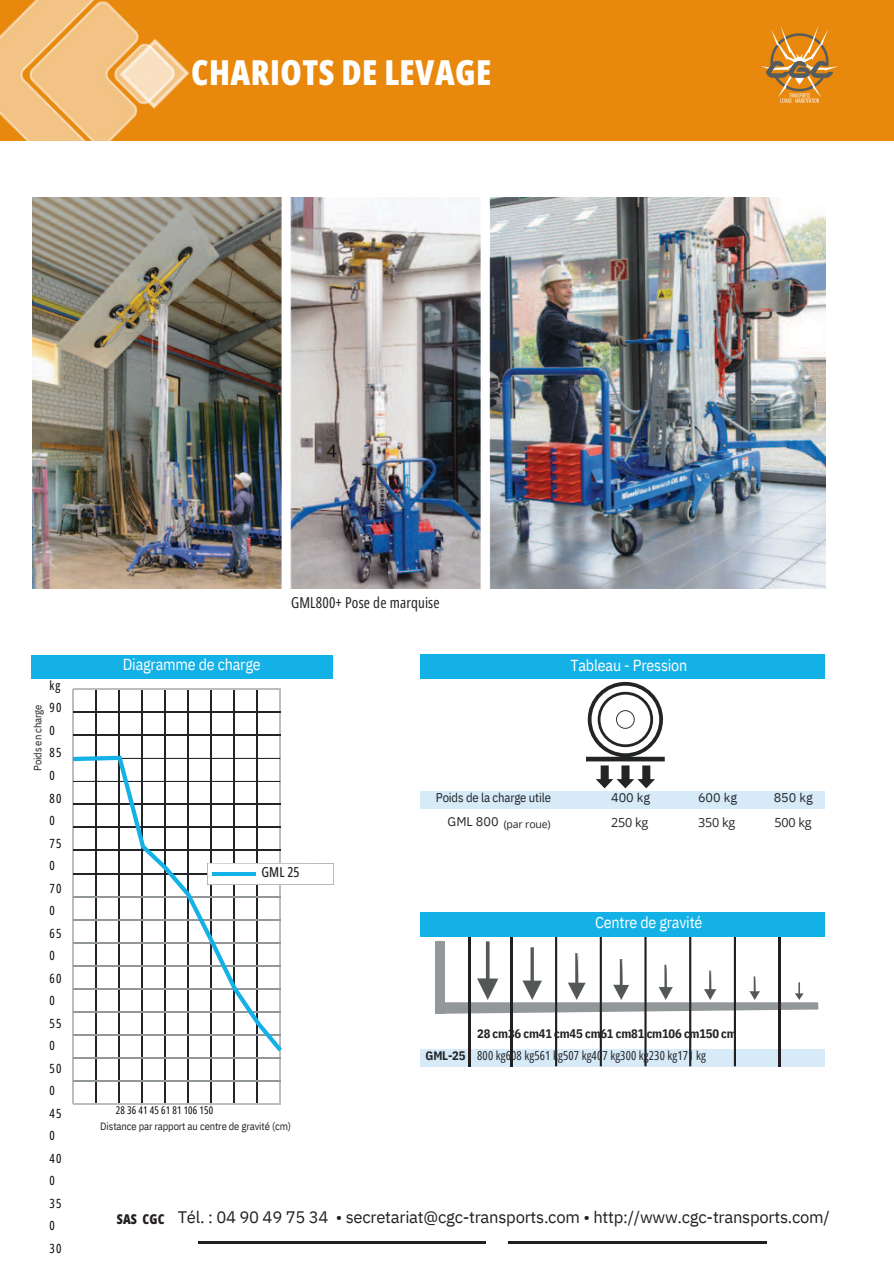
<style>
.page{position:relative;width:894px;height:1264px;background:#fff}
.page>*{position:absolute;margin:0;border:0;box-sizing:border-box;transform-origin:0 0}
.t1{font:800 34.35px "Open Sans Condensed";letter-spacing:.015em;color:#fff}
.t2{font:16.65px "IBM Plex Sans";letter-spacing:-.015em;color:#231f20}
.t3{font:15.9px "IBM Plex Sans Cond";letter-spacing:-.01em;color:#fff}
.t4{font:15px "Open Sans Condensed";letter-spacing:.015em;color:#231f20}
.t5{font:500 13.8px "Open Sans Condensed";color:#222426}
.t6{font:800 13.5px "Open Sans Condensed";letter-spacing:.015em;color:#231f20}
.t7{font:12.6px/22.5px "Open Sans Condensed";letter-spacing:.08em;color:#000305}
.t8{font:12.6px "IBM Plex Sans";color:#222426}
.t9{font:12.6px "IBM Plex Sans Cond";letter-spacing:-.01em;color:#222426}
.t10{font:12.6px "Open Sans";letter-spacing:-.015em;color:#222426}
.t11{font:700 12.3px "IBM Plex Sans Cond";letter-spacing:-.015em;color:#222426}
.t12{font:12.3px "Open Sans Condensed";letter-spacing:.01em;color:#222426}
.t13{font:10.5px "IBM Plex Sans Cond";letter-spacing:-.01em;color:#222426}
.t14{font:10.5px "Open Sans Condensed";letter-spacing:.01em;color:#000305}
.t15{font:10.5px "Open Sans";letter-spacing:-.015em;color:#222426}
</style>
<div class="page">
<img style="left:32px;top:197px;width:792px;height:391px">
<div style="left:435px;top:940px;width:10px;height:73px;background:#929799"></div>
<div style="left:420px;top:654px;width:406px;height:25px;background:#14b1e7"></div>
<div style="left:420px;top:791px;width:406px;height:18px;background:#d7eaf8"></div>
<div style="left:420px;top:1049px;width:406px;height:17px;background:#d7eaf8"></div>
<hr style="left:72px;top:689px;width:1px;height:414px;background:#bcbebe">
<hr style="left:95px;top:689px;width:1px;height:414px;background:#222426">
<hr style="left:118px;top:689px;width:1px;height:414px;background:#222426">
<hr style="left:141px;top:689px;width:1px;height:414px;background:#222426">
<hr style="left:164px;top:689px;width:1px;height:414px;background:#222426">
<hr style="left:187px;top:689px;width:2px;height:414px;background:#222426">
<hr style="left:210px;top:689px;width:2px;height:414px;background:#222426">
<hr style="left:234px;top:689px;width:1px;height:414px;background:#222426">
<hr style="left:257px;top:689px;width:1px;height:414px;background:#222426">
<hr style="left:280px;top:689px;width:1px;height:414px;background:#bcbebe">
<hr style="left:73px;top:1103px;width:207px;height:1px;background:#bcbebe">
<hr style="left:73px;top:1080px;width:207px;height:1px;background:#929799">
<hr style="left:73px;top:1057px;width:207px;height:1px;background:#929799">
<hr style="left:73px;top:735px;width:207px;height:1px;background:#222426">
<hr style="left:73px;top:712px;width:207px;height:1px;background:#222426">
<hr style="left:73px;top:688px;width:207px;height:2px;background:#bcbebe">
<svg style="left:73px;top:755px;width:209px;height:296px"></svg>
<svg style="left:207px;top:863px;width:126px;height:21px"></svg>
<hr style="left:212px;top:872px;width:43px;height:3px;background:#14b1e7">
<div style="left:31px;top:654px;width:302px;height:24px;background:#14b1e7"></div>
<svg style="left:444px;top:936px;width:374px;height:130px"></svg>
<svg style="left:586px;top:682px;width:78px;height:106px"></svg>
<hr style="left:468px;top:935px;width:2px;height:131px;background:#231f20">
<div style="left:420px;top:911px;width:406px;height:25px;background:#14b1e7"></div>
<div style="left:0;top:0;width:893px;height:141px;background:#e8890d"></div>
<img style="left:0;top:0;width:189px;height:141px">
<img style="left:761px;top:26px;width:77px;height:77px">
<hr style="left:198px;top:1241px;width:287px;height:2px;background:#231f20">
<hr style="left:508px;top:1241px;width:258px;height:2px;background:#231f20">
<p class="t1" style="left:191px;top:49px;width:301px">CHARIOTS DE LEVAGE</p>
<p class="t7" style="left:50px;top:673px;width:13px">kg<br>90<br>0<br>85<br>0<br>80<br>0<br>75<br>0<br>70<br>0<br>65<br>0<br>60<br>0<br>55<br>0<br>50<br>0<br>45<br>0<br>40<br>0<br>35<br>0<br>30</p>
<p class="t13" style="left:31px;top:770px;width:68px;rotate:-90deg">Poids en charge</p>
<h5 class="t4" style="left:291px;top:592px;width:150px">GML800+ Pose de marquise</h5>
<h1 class="t3" style="left:123px;top:653px;width:139px">Diagramme de charge</h1>
<p class="t3" style="left:570px;top:654px;width:118px">Tableau - Pression</p>
<h2 class="t5" style="left:261px;top:862px;width:40px">GML 25</h2>
<h2 class="t14" style="left:116px;top:1102px;width:99px">28 36 41 45 61 81 106 150</h2>
<p class="t13" style="left:100px;top:1118px;width:192px">Distance par rapport au centre de gravité (cm)</p>
<h2 class="t9" style="left:436px;top:789px;width:116px">Poids de la charge utile</h2>
<h5 class="t8" style="left:447px;top:813px;width:53px">GML 800</h5>
<h4 class="t8" style="left:611px;top:789px;width:41px">400 kg</h4>
<p class="t8" style="left:697px;top:789px;width:41px">600 kg</p>
<h5 class="t8" style="left:773px;top:789px;width:41px">850 kg</h5>
<h5 class="t15" style="left:503px;top:817px;width:48px">(par roue)</h5>
<h5 class="t10" style="left:611px;top:813px;width:39px">250 kg</h5>
<h5 class="t10" style="left:697px;top:813px;width:39px">350 kg</h5>
<h5 class="t10" style="left:774px;top:813px;width:39px">500 kg</h5>
<p class="t3" style="left:595px;top:911px;width:109px">Centre de gravité</p>
<h3 class="t11" style="left:425px;top:1047px;width:41px">GML-25</h3>
<p class="t11" style="left:477px;top:1025px;width:261px">28 cm36 cm41 cm45 cm61 cm81 cm106 cm150 cm</p>
<p class="t12" style="left:477px;top:1047px;width:230px">800 kg608 kg561 kg507 kg407 kg300 kg230 kg171 kg</p>
<p class="t6" style="left:117px;top:1209px;width:49px">SAS CGC</p>
<h3 class="t2" style="left:178px;top:1206px;width:653px">Tél. : 04 90 49 75 34 • secretariat@cgc-transports.com • http://www.cgc-transports.com/</h3>
</div>
